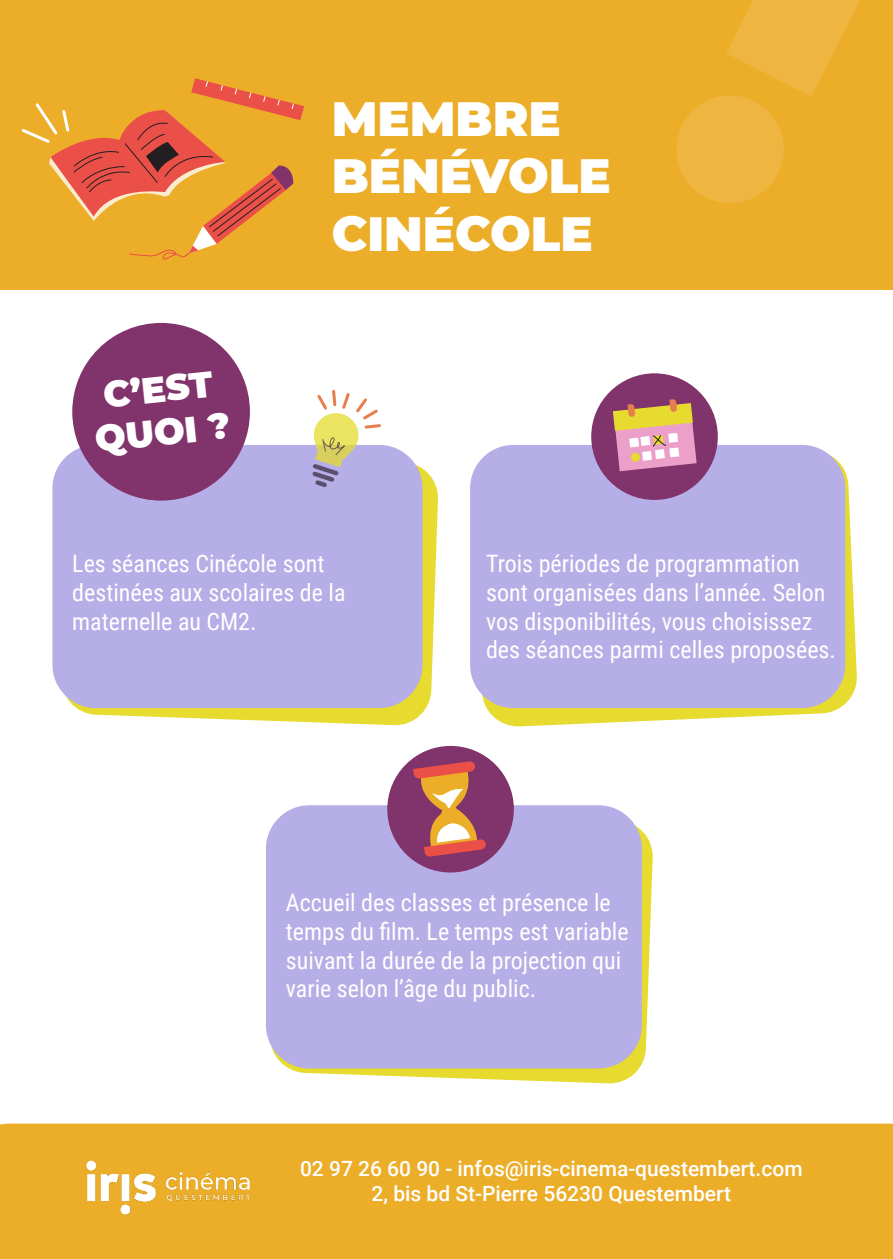
<style>
.page{position:relative;width:893px;height:1259px;background:#fff}
.page>*{position:absolute;margin:0;border:0;box-sizing:border-box;transform-origin:0 0}
.t1{font:900 48px/57.6px "Montserrat";color:#fff}
.t2{font:900 36.3px/43.5px "Montserrat";color:#fff;text-align:center}
.t3{font:24px/28.8px "Roboto Condensed";color:#fff}
.t4{font:500 21px/25.2px "Roboto";color:#fff;text-align:center}
</style>
<div class="page">
<div style="left:0;top:1123px;width:893px;height:136px;background:#ecad28"></div>
<div style="left:0;top:0;width:893px;height:290px;background:#ecad28"></div>
<img style="left:64px;top:1137px;width:206px;height:98px">
<svg style="left:676px;top:0;width:184px;height:203px"></svg>
<svg style="left:66px;top:451px;width:372px;height:275px;fill:#e6db2e"></svg>
<svg style="left:474px;top:449px;width:383px;height:278px"></svg>
<svg style="left:269px;top:811px;width:384px;height:273px"></svg>
<div style="left:52px;top:445px;width:371px;height:263px;background:#b6aee6;border-radius:43px"></div>
<div style="left:470px;top:445px;width:375px;height:263px;background:#b6aee6;border-radius:43px"></div>
<div style="left:266px;top:805px;width:376px;height:263px;background:#b6aee6;border-radius:43px"></div>
<div style="left:72px;top:323px;width:178px;height:177px;background:#81336b;border-radius:50%"></div>
<svg style="left:312px;top:389px;width:69px;height:98px"></svg>
<svg style="left:21px;top:78px;width:283px;height:182px"></svg>
<div style="left:591px;top:373px;width:127px;height:127px;background:#81336b;border-radius:50%"></div>
<svg style="left:613px;top:399px;width:84px;height:72px"></svg>
<div style="left:387px;top:746px;width:127px;height:126px;background:#81336b;border-radius:50%"></div>
<svg style="left:413px;top:761px;width:73px;height:96px"></svg>
<p class="t2" style="left:88px;top:372px;width:137px;rotate:-6deg">C’EST<br>QUOI ?</p>
<p class="t1" style="left:332px;top:87px;width:280px">MEMBRE<br>BÉNÉVOLE<br>CINÉCOLE</p>
<p class="t3" style="left:72px;top:548px;width:275px">Les séances Cinécole sont destinées aux scolaires de la maternelle au CM2.</p>
<p class="t3" style="left:486px;top:548px;width:351px">Trois périodes de programmation sont organisées dans l’année. Selon vos disponibilités, vous choisissez des séances parmi celles proposées.</p>
<p class="t3" style="left:286px;top:887px;width:344px">Accueil des classes et présence le temps du film. Le temps est variable suivant la durée de la projection qui varie selon l’âge du public.</p>
<p class="t4" style="left:300px;top:1155px;width:504px">02 97 26 60 90 - infos@iris-cinema-questembert.com<br>2, bis bd St-Pierre 56230 Questembert</p>
</div>
